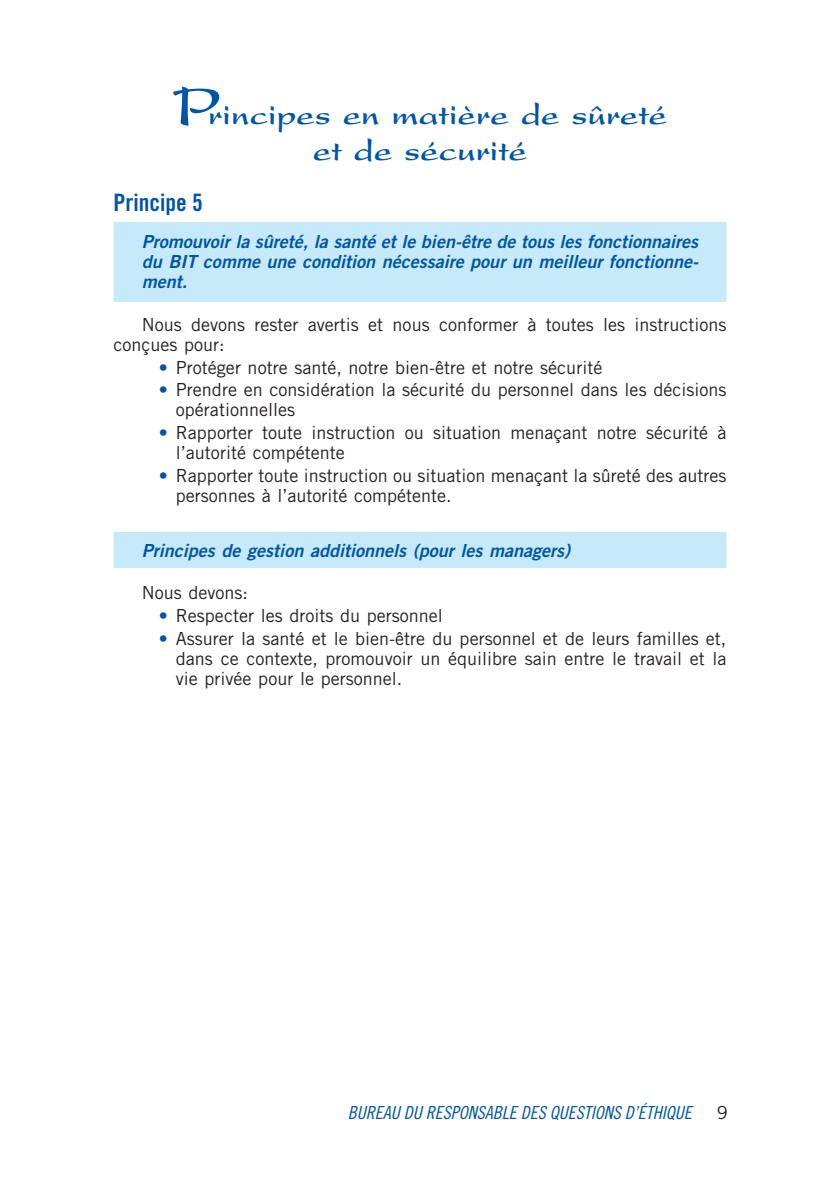
<style>
.page{position:relative;width:840px;height:1191px;background:#fff}
.page>*{position:absolute;margin:0;border:0;box-sizing:border-box;transform-origin:0 0}
.t1{font:700 32px/36px "Present LT Std";color:#0155a5;text-align:center}
.t2{font:24px "Trade Gothic LT Std Bd Cn 20";color:#0155a5}
.t3{font:18px/20px "Trade Gothic LT Std";color:#231f20}
.t4{font:18px/20px "Trade Gothic LT Std Bd 2 Obl";color:#0155a5;text-align:justify}
.t5{font:18px "Trade Gothic LT Std Cn 18 Obl";color:#0155a5}
.s1{font-size:60px}
.s2{color:#0155a5}
</style>
<div class="page">
<div style="left:113px;top:222px;width:613px;height:80px;background:#c6eafa"></div>
<div style="left:113px;top:532px;width:613px;height:36px;background:#c6eafa"></div>
<h1 class="t1" style="left:173px;top:97px;width:495px"><span class="s1">P</span>rincipes en matière de sûreté et de sécurité</h1>
<h2 class="t2" style="left:113px;top:188px;width:91px">Principe 5</h2>
<p class="t4" style="left:142px;top:232px;width:558px">Promouvoir la sûreté, la santé et le bien-être de tous les fonctionnaires du BIT comme une condition nécessaire pour un meilleur fonctionne&shy;ment.</p>
<p class="t3" style="left:113px;top:314px;width:614px;text-indent:28px">Nous devons rester avertis et nous conformer à toutes les instructions conçues pour:</p>
<p class="t3" style="left:159px;top:357px;width:444px"><span class="s2">•</span> Protéger notre santé, notre bien-être et notre sécurité</p>
<p class="t3" style="left:176px;top:380px;width:551px;text-indent:-17px"><span class="s2">•</span> Prendre en considération la sécurité du personnel dans les décisions opérationnelles</p>
<p class="t3" style="left:176px;top:423px;width:551px;text-indent:-17px"><span class="s2">•</span> Rapporter toute instruction ou situation menaçant notre sécurité à l’autorité compétente</p>
<p class="t3" style="left:176px;top:465px;width:551px;text-indent:-17px"><span class="s2">•</span> Rapporter toute instruction ou situation menaçant la sûreté des autres personnes à l’autorité compétente.</p>
<p class="t4" style="left:142px;top:540px;width:429px">Principes de gestion additionnels (pour les managers)</p>
<p class="t3" style="left:142px;top:583px;width:108px">Nous devons:</p>
<p class="t3" style="left:159px;top:605px;width:285px"><span class="s2">•</span> Respecter les droits du personnel</p>
<p class="t3" style="left:176px;top:628px;width:551px;text-align:justify;text-indent:-17px"><span class="s2">•</span> Assurer la santé et le bien-être du personnel et de leurs familles et, dans ce contexte, promouvoir un équilibre sain entre le travail et la vie privée pour le personnel.</p>
<p class="t5" style="left:347px;top:1101px;width:345px">BUREAU DU RESPONSABLE DES QUESTIONS D’ÉTHIQUE</p>
<p class="t3" style="left:716px;top:1102px;width:12px">9</p>
</div>
